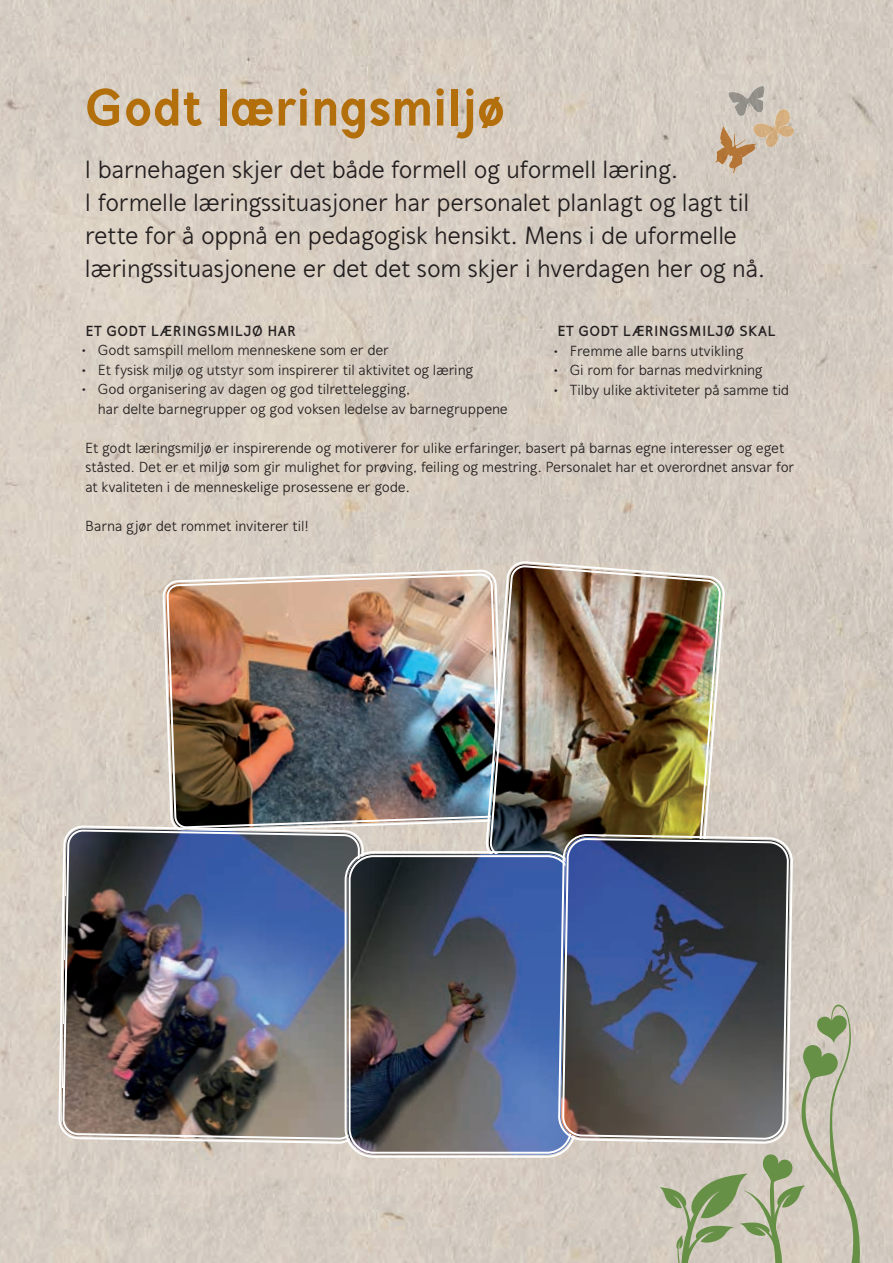
<style>
.page{position:relative;width:893px;height:1263px;background:#fff}
.page>*{position:absolute;margin:0;border:0;box-sizing:border-box;transform-origin:0 0}
.t1{font:800 54px "Mucho Sans";color:#b26f0c}
.t2{font:25.5px/33px "Mucho Sans";color:#231f20}
.t3{font:15px/19.5px "Mucho Sans";color:#231f20}
.t4{font:700 15px "Mucho Sans";letter-spacing:.03em;color:#231f20}
</style>
<div class="page">
<img style="left:0;top:0;width:893px;height:1263px">
<img style="left:714px;top:126px;width:43px;height:47px">
<img style="left:727px;top:86px;width:39px;height:30px">
<img style="left:753px;top:109px;width:42px;height:38px">
<svg style="left:162px;top:569px;width:323px;height:263px;background:#dcd3c9"></svg>
<img style="left:166px;top:573px;width:319px;height:255px">
<svg style="left:485px;top:561px;width:240px;height:290px;background:#c6c1ba"></svg>
<img style="left:489px;top:565px;width:232px;height:286px">
<svg style="left:58px;top:825px;width:306px;height:319px"></svg>
<img style="left:62px;top:829px;width:298px;height:311px">
<svg style="left:345px;top:851px;width:231px;height:307px"></svg>
<img style="left:349px;top:855px;width:223px;height:299px">
<svg style="left:558px;top:834px;width:235px;height:310px"></svg>
<svg style="left:562px;top:838px;width:227px;height:302px;background:#424c67"></svg>
<svg style="left:659px;top:1004px;width:205px;height:259px;background:#a0a195"></svg>
<h1 class="t1" style="left:85px;top:76px;width:422px">Godt læringsmiljø</h1>
<p class="t2" style="left:84px;top:153px;width:682px">I barnehagen skjer det både formell og uformell læring.<br>I formelle læringssituasjoner har personalet planlagt og lagt til rette for å oppnå en pedagogisk hensikt. Mens i de uformelle læringssituasjonene er det det som skjer i hverdagen her og nå.</p>
<p class="t4" style="left:85px;top:321px;width:212px">ET GODT LÆRINGSMILJØ HAR</p>
<p class="t3" style="left:82px;top:340px;width:309px">• Godt samspill mellom menneskene som er der</p>
<p class="t3" style="left:82px;top:360px;width:393px">• Et fysisk miljø og utstyr som inspirerer til aktivitet og læring</p>
<p class="t3" style="left:98px;top:379px;width:411px;text-indent:-16px">• God organisering av dagen og god tilrettelegging,<br>har delte barnegrupper og god voksen ledelse av barnegruppene</p>
<p class="t3" style="left:85px;top:438px;width:710px">Et godt læringsmiljø er inspirerende og motiverer for ulike erfaringer, basert på barnas egne interesser og eget ståsted. Det er et miljø som gir mulighet for prøving, feiling og mestring. Personalet har et overordnet ansvar for at kvaliteten i de menneskelige prosessene er gode.</p>
<p class="t3" style="left:85px;top:516px;width:225px">Barna gjør det rommet inviterer til!</p>
<p class="t4" style="left:557px;top:322px;width:220px">ET GODT LÆRINGSMILJØ SKAL</p>
<p class="t3" style="left:554px;top:341px;width:191px">• Fremme alle barns utvikling</p>
<p class="t3" style="left:554px;top:360px;width:210px">• Gi rom for barnas medvirkning</p>
<p class="t3" style="left:554px;top:380px;width:237px">• Tilby ulike aktiviteter på samme tid</p>
</div>
